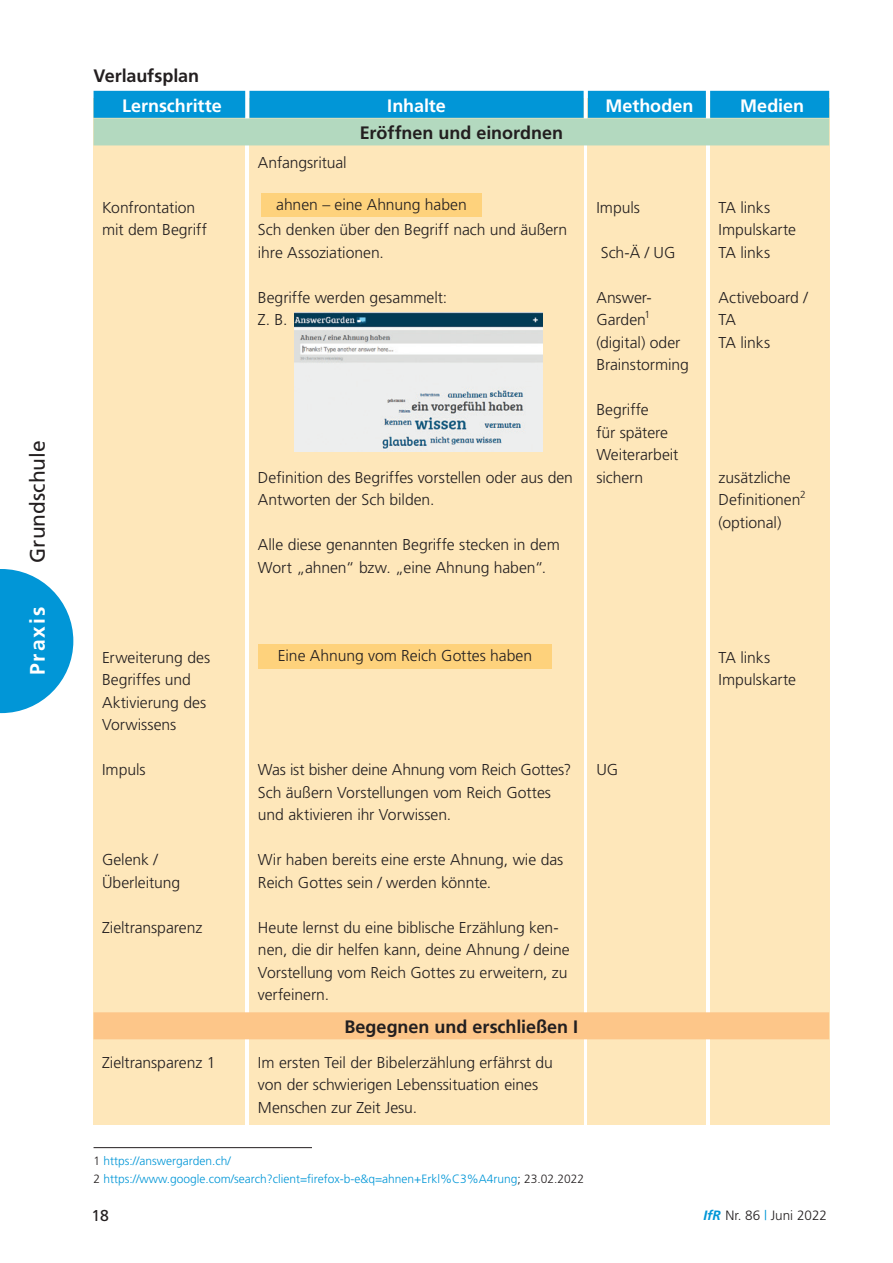
<style>
.page{position:relative;width:893px;height:1263px;background:#fff}
.page>*{position:absolute;margin:0;border:0;box-sizing:border-box;transform-origin:0 0}
.t1{font:21px "Frutiger";color:#231f20}
.t2{font:700 21px "Frutiger";letter-spacing:.1em;color:#fff}
.t3{font:700 18px "Frutiger";color:#231f20}
.t4{font:700 18px "Frutiger";color:#fff}
.t5{font:300 15.75px/22.5px "Frutiger";letter-spacing:-.005em;color:#231f20}
.t6{font:15.75px "Frutiger";color:#231f20}
.t7{font:300 13.5px "Frutiger";color:#231f20}
.t8{font:300 12px/17.4px "Frutiger";color:#0196d7}
.t9{font:300 10.2px "Frutiger";color:#231f20}
.s1{color:#231f20}
.s2{font-weight:700;font-style:italic;color:#0196d7}
.s3{color:#0196d7}
</style>
<div class="page">
<svg style="left:0;top:569px;width:73px;height:144px"></svg>
<div style="left:94px;top:98px;width:151px;height:1027px;background:#fee7ba"></div>
<div style="left:94px;top:91px;width:151px;height:27px;background:#0196d7"></div>
<div style="left:588px;top:98px;width:118px;height:1027px;background:#fee7ba"></div>
<div style="left:588px;top:91px;width:118px;height:27px;background:#0196d7"></div>
<div style="left:710px;top:98px;width:119px;height:1027px;background:#fee7ba"></div>
<div style="left:710px;top:91px;width:119px;height:27px;background:#0196d7"></div>
<div style="left:249px;top:98px;width:335px;height:1027px;background:#fee7ba"></div>
<div style="left:249px;top:91px;width:335px;height:27px;background:#0196d7"></div>
<div style="left:94px;top:118px;width:735px;height:27px;background:#b3d9bf"></div>
<div style="left:261px;top:193px;width:221px;height:24px;background:#fed27c"></div>
<div style="left:258px;top:644px;width:294px;height:25px;background:#fed27c"></div>
<img style="left:295px;top:313px;width:248px;height:139px">
<div style="left:94px;top:1012px;width:735px;height:27px;background:#fdc689"></div>
<hr style="left:94px;top:1147px;width:608px;height:1px;background:#231f20">
<div style="left:313px;top:1144px;width:516px;height:7px;background:#fff"></div>
<h1 class="t1" style="left:25px;top:563px;width:124px;rotate:-90deg">Grundschule</h1>
<h1 class="t2" style="left:25px;top:675px;width:70px;rotate:-90deg">Praxis</h1>
<p class="t3" style="left:94px;top:65px;width:107px">Verlaufsplan</p>
<p class="t4" style="left:122px;top:95px;width:101px">Lernschritte</p>
<p class="t5" style="left:102px;top:196px;width:106px">Konfrontation mit dem Begriff</p>
<p class="t4" style="left:387px;top:95px;width:60px">Inhalte</p>
<p class="t5" style="left:258px;top:151px;width:90px">Anfangsritual</p>
<p class="t3" style="left:360px;top:123px;width:205px">Eröffnen und einordnen</p>
<p class="t5" style="left:276px;top:193px;width:192px">ahnen – eine Ahnung haben</p>
<p class="t5" style="left:258px;top:219px;width:311px">Sch denken über den Begriff nach und äußern ihre Assoziationen.</p>
<p class="t5" style="left:258px;top:286px;width:191px">Begriffe werden gesammelt:<br>Z. B.</p>
<p class="t5" style="left:258px;top:466px;width:317px">Definition des Begriffes vorstellen oder aus den<br>Antworten der Sch bilden.</p>
<p class="t5" style="left:258px;top:534px;width:303px">Alle diese genannten Begriffe stecken in dem<br>Wort „ahnen“ bzw. „eine Ahnung haben“.</p>
<p class="t4" style="left:605px;top:95px;width:90px">Methoden</p>
<p class="t5" style="left:596px;top:196px;width:45px">Impuls</p>
<p class="t5" style="left:601px;top:241px;width:76px">Sch-Ä / UG</p>
<p class="t5" style="left:596px;top:286px;width:57px">Answer-<br>Garden</p>
<p class="t9" style="left:645px;top:309px;width:7px">1</p>
<p class="t5" style="left:596px;top:331px;width:94px">(digital) oder<br>Brainstorming</p>
<p class="t5" style="left:596px;top:399px;width:84px">Begriffe<br>für spätere<br>Weiterarbeit sichern</p>
<p class="t4" style="left:740px;top:95px;width:65px">Medien</p>
<p class="t5" style="left:719px;top:196px;width:79px">TA links<br>Impulskarte<br>TA links</p>
<p class="t5" style="left:719px;top:286px;width:91px">Activeboard /<br>TA<br>TA links</p>
<p class="t5" style="left:719px;top:466px;width:83px">zusätzliche<br>Definitionen</p>
<p class="t9" style="left:800px;top:489px;width:7px">2</p>
<p class="t5" style="left:719px;top:511px;width:64px">(optional)</p>
<p class="t5" style="left:102px;top:646px;width:110px">Erweiterung des<br>Begriffes und<br>Aktivierung des<br>Vorwissens</p>
<p class="t5" style="left:102px;top:759px;width:45px">Impuls</p>
<p class="t5" style="left:102px;top:849px;width:80px">Gelenk /<br>Überleitung</p>
<p class="t5" style="left:102px;top:916px;width:102px">Zieltransparenz</p>
<p class="t5" style="left:102px;top:1051px;width:115px">Zieltransparenz 1</p>
<p class="t5" style="left:278px;top:644px;width:256px">Eine Ahnung vom Reich Gottes haben</p>
<p class="t5" style="left:258px;top:759px;width:315px">Was ist bisher deine Ahnung vom Reich Gottes?<br>Sch äußern Vorstellungen vom Reich Gottes und aktivieren ihr Vorwissen.</p>
<p class="t5" style="left:258px;top:849px;width:307px">Wir haben bereits eine erste Ahnung, wie das<br>Reich Gottes sein / werden könnte.</p>
<p class="t5" style="left:258px;top:916px;width:313px">Heute lernst du eine biblische Erzählung ken&shy;nen, die dir helfen kann, deine Ahnung / deine Vorstellung vom Reich Gottes zu erweitern, zu verfeinern.</p>
<p class="t3" style="left:344px;top:1016px;width:235px">Begegnen und erschließen I</p>
<p class="t5" style="left:258px;top:1051px;width:296px">Im ersten Teil der Bibelerzählung erfährst du von der schwierigen Lebenssituation eines<br>Menschen zur Zeit Jesu.</p>
<p class="t5" style="left:596px;top:759px;width:23px">UG</p>
<p class="t8" style="left:94px;top:1152px;width:492px"><span class="s1">1</span> https://answergarden.ch/<br><span class="s1">2</span> https://www.google.com/search?client=firefox-b-e&amp;q=ahnen+Erkl%C3%A4rung<span class="s1">; 23.02.2022</span></p>
<p class="t5" style="left:719px;top:646px;width:79px">TA links<br>Impulskarte</p>
<p class="t6" style="left:91px;top:1206px;width:19px">18</p>
<p class="t7" style="left:703px;top:1208px;width:125px"><span class="s2">IfR</span> Nr. 86 <span class="s3">|</span> Juni 2022</p>
</div>
